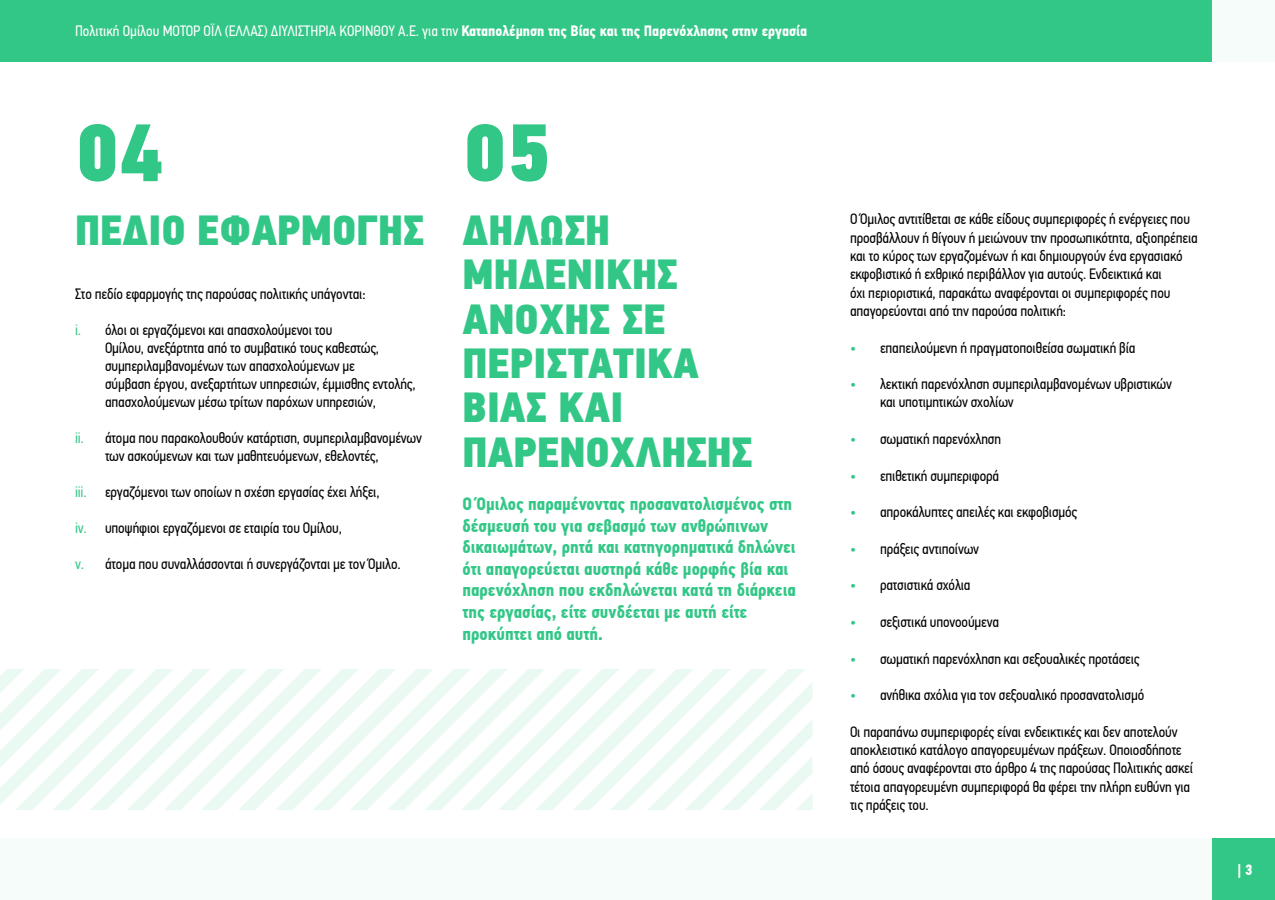
<style>
.page{position:relative;width:1275px;height:900px;background:#fff}
.page>*{position:absolute;margin:0;border:0;box-sizing:border-box;transform-origin:0 0}
.t1{font:81.6px "PF Din Text Cond Pro X Black";color:#33c787}
.t2{font:42px/44.4px "PF Din Text Cond Pro X Black";color:#33c787}
.t3{font:700 18px/21.6px "PF Din Text Cond Pro";color:#33c787}
.t4{font:15px/18.3px "PF Din Text Cond Pro";letter-spacing:-.01em;color:#000}
.t5{font:15px "PF Din Text Cond Pro";color:#fff}
.t6{font:700 15px "PF Din Text Cond Pro";color:#fff}
.s1{font-weight:700}
.s2{color:#33c787}
</style>
<div class="page">
<div style="left:63px;top:0;width:1212px;height:61px;background:#f5fcf9"></div>
<div style="left:0;top:839px;width:1212px;height:61px;background:#f5fcf9"></div>
<div style="left:0;top:0;width:1212px;height:61px;background:#33c787"></div>
<div style="left:1212px;top:839px;width:63px;height:61px;background:#33c787"></div>
<svg style="left:0;top:669px;width:813px;height:141px"></svg>
<p class="t5" style="left:75px;top:22px;width:734px">Πολιτική Ομίλου ΜΟΤΟΡ ΟΪΛ (ΕΛΛΑΣ) ΔΙΥΛΙΣΤΗΡΙΑ ΚΟΡΙΝΘΟΥ Α.Ε. για την <span class="s1">Καταπολέμηση της Βίας και της Παρενόχλησης στην εργασία</span></p>
<h1 class="t1" style="left:75px;top:102px;width:90px">04</h1>
<h1 class="t1" style="left:463px;top:102px;width:90px">05</h1>
<h2 class="t2" style="left:462px;top:209px;width:292px;text-indent:-387px">ΠΕΔΙΟ ΕΦΑΡΜΟΓΗΣ ΔΗΛΩΣΗ<br>ΜΗΔΕΝΙΚΗΣ<br>ΑΝΟΧΗΣ ΣΕ<br>ΠΕΡΙΣΤΑΤΙΚΑ<br>ΒΙΑΣ ΚΑΙ<br>ΠΑΡΕΝΟΧΛΗΣΗΣ</h2>
<p class="t4" style="left:75px;top:285px;width:292px">Στο πεδίο εφαρμογής της παρούσας πολιτικής υπάγονται:</p>
<p class="t4" style="left:105px;top:321px;width:312px;text-indent:-30px"><span class="s2">i.</span> όλοι οι εργαζόμενοι και απασχολούμενοι του<br>Ομίλου, ανεξάρτητα από το συμβατικό τους καθεστώς, συμπεριλαμβανομένων των απασχολούμενων με<br>σύμβαση έργου, ανεξαρτήτων υπηρεσιών, έμμισθης εντολής, απασχολούμενων μέσω τρίτων παρόχων υπηρεσιών,</p>
<p class="t4" style="left:105px;top:429px;width:318px;text-indent:-30px"><span class="s2">ii.</span> άτομα που παρακολουθούν κατάρτιση, συμπεριλαμβανομένων των ασκούμενων και των μαθητευόμενων, εθελοντές,</p>
<p class="t4" style="left:75px;top:483px;width:306px"><span class="s2">iii.</span> εργαζόμενοι των οποίων η σχέση εργασίας έχει λήξει,</p>
<p class="t4" style="left:75px;top:519px;width:269px"><span class="s2">iv.</span> υποψήφιοι εργαζόμενοι σε εταιρία του Ομίλου,</p>
<p class="t4" style="left:75px;top:555px;width:327px"><span class="s2">v.</span> άτομα που συναλλάσσονται ή συνεργάζονται με τον Όμιλο.</p>
<p class="t3" style="left:462px;top:493px;width:335px">Ο Όμιλος παραμένοντας προσανατολισμένος στη δέσμευσή του για σεβασμό των ανθρώπινων δικαιωμάτων, ρητά και κατηγορηματικά δηλώνει ότι απαγορεύεται αυστηρά κάθε μορφής βία και παρενόχληση που εκδηλώνεται κατά τη διάρκεια της εργασίας, είτε συνδέεται με αυτή είτε προκύπτει από αυτή.</p>
<p class="t4" style="left:850px;top:210px;width:349px">Ο Όμιλος αντιτίθεται σε κάθε είδους συμπεριφορές ή ενέργειες που προσβάλλουν ή θίγουν ή μειώνουν την προσωπικότητα, αξιοπρέπεια και το κύρος των εργαζομένων ή και δημιουργούν ένα εργασιακό εκφοβιστικό ή εχθρικό περιβάλλον για αυτούς. Ενδεικτικά και<br>όχι περιοριστικά, παρακάτω αναφέρονται οι συμπεριφορές που απαγορεύονται από την παρούσα πολιτική:</p>
<p class="t4" style="left:850px;top:338px;width:287px"><span class="s2">•</span> επαπειλούμενη ή πραγματοποιθείσα σωματική βία</p>
<p class="t4" style="left:880px;top:375px;width:294px;text-indent:-30px"><span class="s2">•</span> λεκτική παρενόχληση συμπεριλαμβανομένων υβριστικών και υποτιμητικών σχολίων</p>
<p class="t4" style="left:850px;top:430px;width:153px"><span class="s2">•</span> σωματική παρενόχληση</p>
<p class="t4" style="left:850px;top:466px;width:151px"><span class="s2">•</span> επιθετική συμπεριφορά</p>
<p class="t4" style="left:850px;top:503px;width:229px"><span class="s2">•</span> απροκάλυπτες απειλές και εκφοβισμός</p>
<p class="t4" style="left:850px;top:540px;width:131px"><span class="s2">•</span> πράξεις αντιποίνων</p>
<p class="t4" style="left:850px;top:576px;width:122px"><span class="s2">•</span> ρατσιστικά σχόλια</p>
<p class="t4" style="left:850px;top:613px;width:151px"><span class="s2">•</span> σεξιστικά υπονοούμενα</p>
<p class="t4" style="left:850px;top:649px;width:291px"><span class="s2">•</span> σωματική παρενόχληση και σεξουαλικές προτάσεις</p>
<p class="t4" style="left:850px;top:686px;width:296px"><span class="s2">•</span> ανήθικα σχόλια για τον σεξουαλικό προσανατολισμό</p>
<p class="t4" style="left:850px;top:723px;width:345px">Οι παραπάνω συμπεριφορές είναι ενδεικτικές και δεν αποτελούν αποκλειστικό κατάλογο απαγορευμένων πράξεων. Οποιοσδήποτε από όσους αναφέρονται στο άρθρο 4 της παρούσας Πολιτικής ασκεί τέτοια απαγορευμένη συμπεριφορά θα φέρει την πλήρη ευθύνη για τις πράξεις του.</p>
<p class="t6" style="left:1238px;top:861px;width:16px">| 3</p>
</div>
